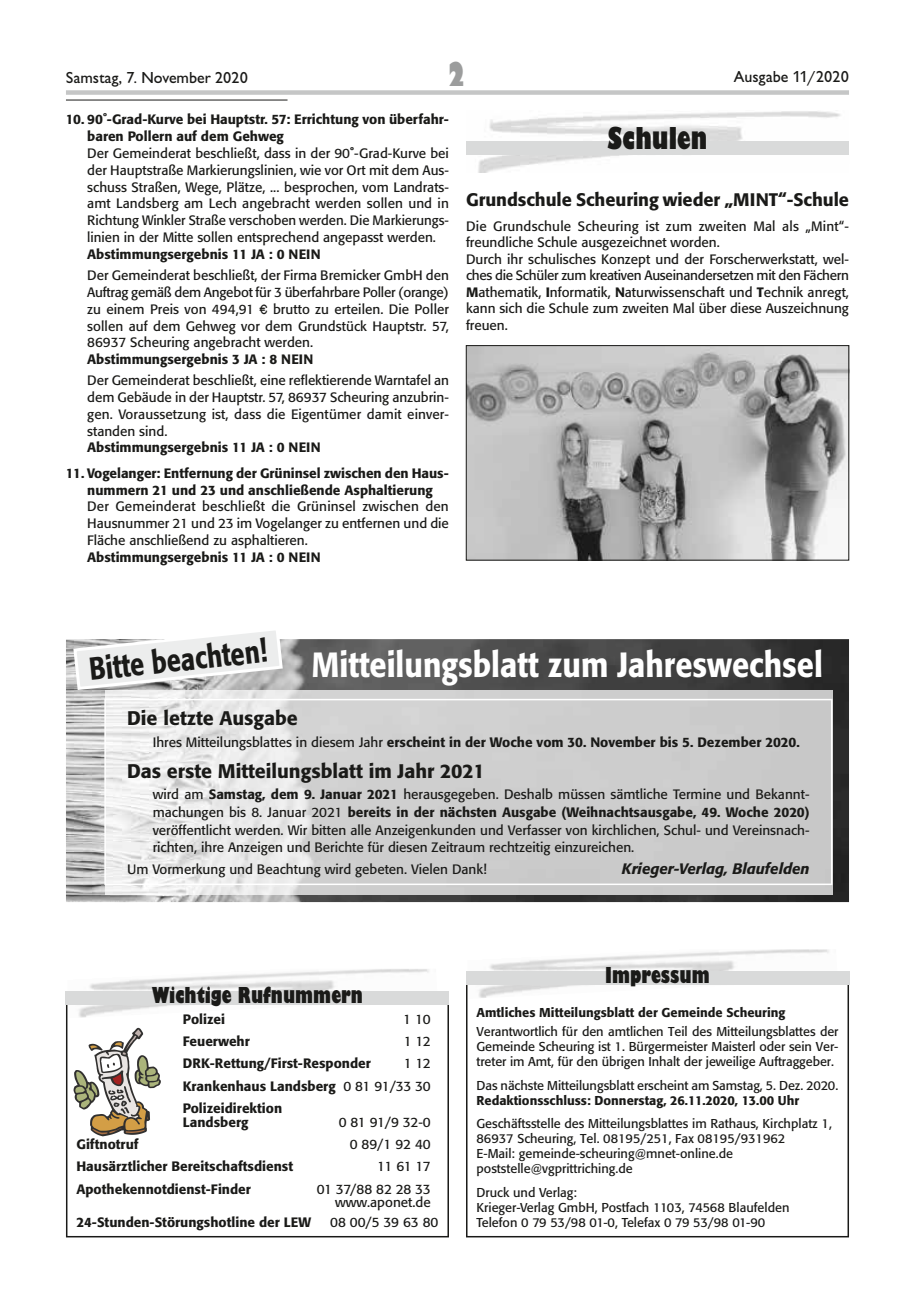
<style>
.page{position:relative;width:915px;height:1297px;background:#fff}
.page>*{position:absolute;margin:0;border:0;box-sizing:border-box;transform-origin:0 0}
.t1{font:800 condensed 36px "Giltus T";color:#9c9d9d}
.t2{font:500 34.65px "Formata";color:#fff;scale:.88 1}
.t3{font:800 condensed 33px "Giltus T";color:#1a1a18}
.t4{font:500 31.5px "Formata";color:#1a1a18;scale:.8 1}
.t5{font:800 condensed 24px "Giltus T";color:#1a1a18}
.t6{font:500 19.5px "Formata";color:#1a1a18}
.t7{font:500 18px "Formata";letter-spacing:-.005em;color:#1a1a18}
.t8{font:500 16.5px "Giltus T";color:#1a1a18}
.t9{font:italic 500 15px "Formata";color:#1a1a18}
.t10{font:13.5px/16.8px "Formata";color:#1a1a18;text-align:justify}
.t11{font:500 13.5px/22.4px "Formata";color:#1a1a18;text-align:center}
.t12{font:12.75px/15px "Formata";color:#1a1a18}
.t13{font:500 12.75px "Formata";color:#1a1a18}
.s1{font-weight:500}
.s2{font-family:"Euro Collection"}
.s3{font-weight:400}
</style>
<div class="page">
<div style="left:66px;top:90px;width:782px;height:5px;background:#c5c6c6"></div>
<hr style="left:66px;top:100px;width:221px;height:1px;background:#1a1a18">
<img style="left:466px;top:111px;width:382px;height:61px">
<div style="left:466px;top:142px;width:382px;height:13px;background:#d9dada"></div>
<img style="left:468px;top:347px;width:378px;height:211px">
<div style="left:466px;top:345px;width:382px;height:215px;border:1px solid #1a1a18"></div>
<div style="left:66px;top:998px;width:383px;height:239px;border:2px solid #1a1a18"></div>
<img style="left:67px;top:969px;width:370px;height:49px">
<div style="left:66px;top:991px;width:383px;height:13px;background:#d9dada"></div>
<svg style="left:74px;top:1028px;width:87px;height:108px"></svg>
<div style="left:466px;top:981px;width:382px;height:256px;border:2px solid #1a1a18"></div>
<img style="left:467px;top:949px;width:362px;height:50px">
<div style="left:466px;top:971px;width:382px;height:14px;background:#d9dada"></div>
<img style="left:66px;top:639px;width:782px;height:263px">
<img style="left:105px;top:690px;width:727px;height:204px">
<div style="left:104px;top:699px;width:728px;height:186px;border:2px solid #fff"></div>
<svg style="left:72px;top:631px;width:212px;height:61px"></svg>
<p class="t8" style="left:66px;top:68px;width:183px">Samstag, 7. November 2020</p>
<h1 class="t1" style="left:447px;top:53px;width:19px">2</h1>
<p class="t8" style="left:733px;top:67px;width:117px">Ausgabe 11/2020</p>
<p class="t10" style="left:87px;top:111px;width:363px;text-align:left;text-indent:-21px"><span class="s1">10. 90˚-Grad-Kurve bei Hauptstr. 57: Errichtung von überfahr&shy;baren Pollern auf dem Gehweg<br></span>Der Gemeinderat beschließt, dass in der 90<span class="s1">˚</span>-Grad-Kurve bei der Hauptstraße Markierungslinien, wie vor Ort mit dem Aus&shy;schuss Straßen, Wege, Plätze, ... besprochen, vom Landrats&shy;amt Landsberg am Lech angebracht werden sollen und in Richtung Winkler Straße verschoben werden. Die Markierungs&shy;linien in der Mitte sollen entsprechend angepasst werden.</p>
<p class="t11" style="left:87px;top:243px;width:235px">Abstimmungsergebnis 11 JA : 0 NEIN</p>
<p class="t10" style="left:87px;top:267px;width:363px">Der Gemeinderat beschließt, der Firma Bremicker GmbH den Auftrag gemäß dem Angebot für 3 überfahrbare Poller (orange) zu einem Preis von 494,91 <span class="s2">T</span> brutto zu erteilen. Die Poller sollen auf dem Gehweg vor dem Grundstück Hauptstr. 57, 86937 Scheuring angebracht werden.</p>
<p class="t11" style="left:87px;top:348px;width:227px">Abstimmungsergebnis 3 JA : 8 NEIN</p>
<p class="t10" style="left:87px;top:372px;width:363px">Der Gemeinderat beschließt, eine reflektierende Warntafel an dem Gebäude in der Hauptstr. 57, 86937 Scheuring anzubrin&shy;gen. Voraussetzung ist, dass die Eigentümer damit einver&shy;standen sind.</p>
<p class="t11" style="left:87px;top:436px;width:235px">Abstimmungsergebnis 11 JA : 0 NEIN</p>
<p class="t11" style="left:66px;top:464px;width:384px;line-height:16.8px">11. Vogelanger: Entfernung der Grüninsel zwischen den Haus&shy;nummern 21 und 23 und anschließende Asphaltierung</p>
<p class="t10" style="left:87px;top:498px;width:363px">Der Gemeinderat beschließt die Grüninsel zwischen den Hausnummer 21 und 23 im Vogelanger zu entfernen und die Fläche anschließend zu asphaltieren.</p>
<p class="t11" style="left:87px;top:546px;width:235px">Abstimmungsergebnis 11 JA : 0 NEIN</p>
<h3 class="t3" style="left:607px;top:118px;width:102px">Schulen</h3>
<h3 class="t7" style="left:466px;top:188px;width:384px">Grundschule Scheuring wieder „MINT“-Schule</h3>
<p class="t10" style="left:466px;top:218px;width:384px;text-align:left">Die Grundschule Scheuring ist zum zweiten Mal als „Mint“- freundliche Schule ausgezeichnet worden.<br>Durch ihr schulisches Konzept und der Forscherwerkstatt, wel&shy;ches die Schüler zum kreativen Auseinandersetzen mit den Fächern <span class="s1">M</span>athematik, <span class="s1">I</span>nformatik, <span class="s1">N</span>aturwissenschaft und <span class="s1">T</span>echnik anregt, kann sich die Schule zum zweiten Mal über diese Auszeichnung freuen.</p>
<h3 class="t4" style="left:87px;top:650px;width:225px;rotate:-6deg">Bitte beachten!</h3>
<h2 class="t2" style="left:311px;top:643px;width:582px">Mitteilungsblatt zum Jahreswechsel</h2>
<h3 class="t6" style="left:127px;top:706px;width:172px">Die letzte Ausgabe</h3>
<p class="t11" style="left:153px;top:731px;width:648px"><span class="s3">Ihres Mitteilungsblattes in diesem Jahr</span> erscheint in der Woche vom 30. November bis 5. Dezember 2020.</p>
<h3 class="t6" style="left:127px;top:759px;width:359px">Das erste Mitteilungsblatt im Jahr 2021</h3>
<p class="t10" style="left:153px;top:786px;width:658px;line-height:17.5px">wird am <span class="s1">Samstag, dem 9. Januar 2021</span> herausgegeben. Deshalb müssen sämtliche Termine und Bekannt&shy;machungen bis 8. Januar 2021 <span class="s1">bereits in der nächsten Ausgabe (Weihnachtsausgabe, 49. Woche 2020) </span>veröffentlicht werden. Wir bitten alle Anzeigenkunden und Verfasser von kirchlichen, Schul- und Vereinsnach&shy;richten, ihre Anzeigen und Berichte für diesen Zeitraum rechtzeitig einzureichen.</p>
<p class="t10" style="left:127px;top:861px;width:361px">Um Vormerkung und Beachtung wird gebeten. Vielen Dank!</p>
<p class="t9" style="left:621px;top:860px;width:189px">Krieger-Verlag, Blaufelden</p>
<h3 class="t5" style="left:152px;top:981px;width:212px">Wichtige Rufnummern</h3>
<p class="t11" style="left:183px;top:1008px;width:44px">Polizei</p>
<p class="t10" style="left:403px;top:1010px;width:29px">1 10</p>
<p class="t11" style="left:183px;top:1030px;width:68px">Feuerwehr</p>
<p class="t10" style="left:403px;top:1033px;width:28px">1 12</p>
<p class="t11" style="left:183px;top:1052px;width:189px">DRK-Rettung/First-Responder</p>
<p class="t11" style="left:183px;top:1052px;width:249px;text-align:justify;text-indent:221px"><span class="s3">1 12<br></span>Krankenhaus Landsberg <span class="s3">0 81 91/33 30<br></span>Polizeidirektion</p>
<p class="t11" style="left:183px;top:1111px;width:67px">Landsberg</p>
<p class="t10" style="left:338px;top:1113px;width:93px">0 81 91/9 32-0</p>
<p class="t11" style="left:76px;top:1133px;width:64px">Giftnotruf</p>
<p class="t10" style="left:349px;top:1136px;width:82px">0 89/1 92 40</p>
<p class="t11" style="left:76px;top:1155px;width:218px">Hausärztlicher Bereitschaftsdienst</p>
<p class="t10" style="left:377px;top:1158px;width:55px">11 61 17</p>
<p class="t11" style="left:76px;top:1177px;width:176px">Apothekennotdienst-Finder</p>
<p class="t10" style="left:316px;top:1182px;width:115px;line-height:13.8px;text-align:right">01 37/88 82 28 33 www.aponet.de</p>
<p class="t11" style="left:76px;top:1211px;width:236px">24-Stunden-Störungshotline der LEW</p>
<p class="t10" style="left:330px;top:1214px;width:110px">08 00/5 39 63 80</p>
<h3 class="t5" style="left:605px;top:961px;width:106px">Impressum</h3>
<p class="t13" style="left:476px;top:1005px;width:310px">Amtliches Mitteilungsblatt der Gemeinde Scheuring</p>
<p class="t12" style="left:476px;top:1024px;width:363px;text-align:justify">Verantwortlich für den amtlichen Teil des Mitteilungsblattes der Gemeinde Scheuring ist 1. Bürgermeister Maisterl oder sein Ver&shy;treter im Amt, für den übrigen Inhalt der jeweilige Auftraggeber.</p>
<p class="t12" style="left:476px;top:1078px;width:363px">Das nächste Mitteilungsblatt erscheint am Samstag, 5. Dez. 2020.</p>
<p class="t13" style="left:476px;top:1092px;width:324px">Redaktionsschluss: Donnerstag, 26.11.2020, 13.00 Uhr</p>
<p class="t12" style="left:476px;top:1116px;width:357px">Geschäftsstelle des Mitteilungsblattes im Rathaus, Kirchplatz 1, 86937 Scheuring, Tel. 08195/251, Fax 08195/931962<br>E-Mail: gemeinde-scheuring@mnet-online.de poststelle@vgprittriching.de</p>
<p class="t12" style="left:476px;top:1185px;width:314px">Druck und Verlag:<br>Krieger-Verlag GmbH, Postfach 1103, 74568 Blaufelden<br>Telefon 0 79 53/98 01-0, Telefax 0 79 53/98 01-90</p>
</div>
